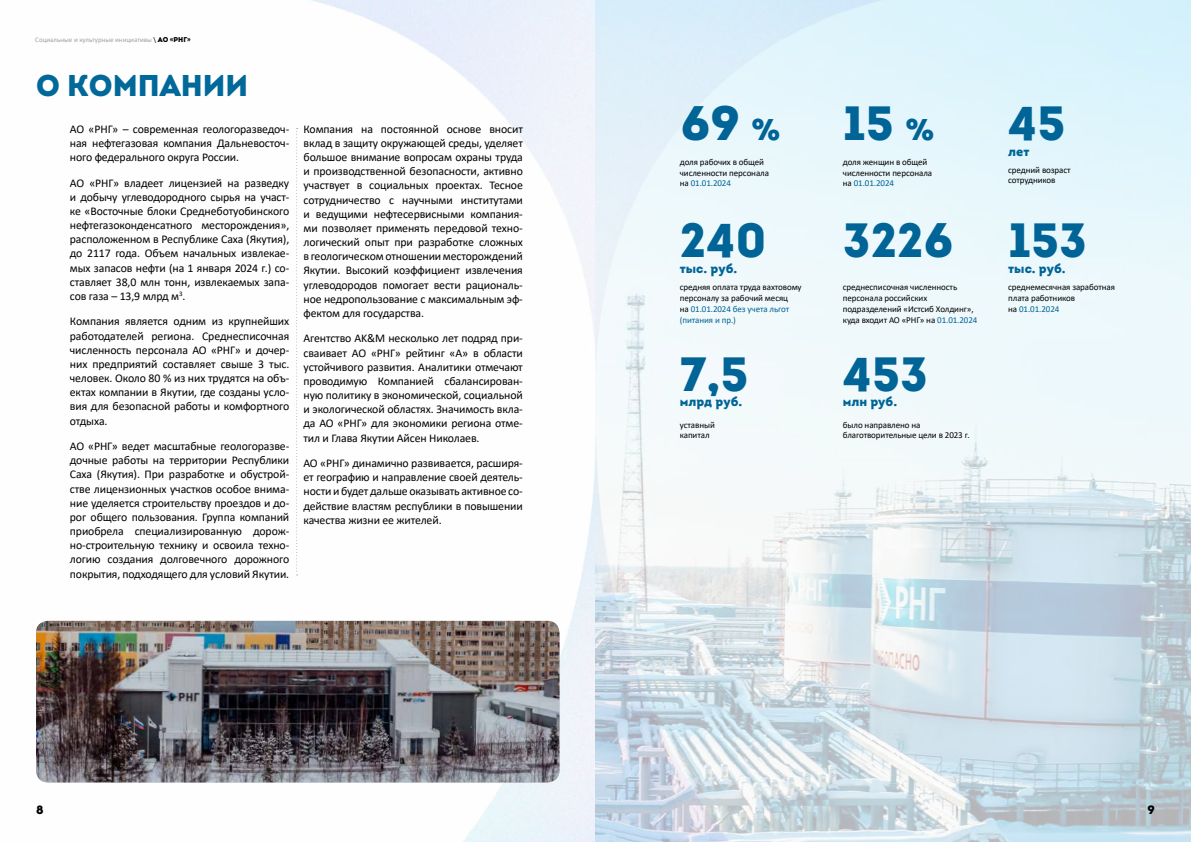
<style>
.page{position:relative;width:1191px;height:842px;background:#fff}
.page>*{position:absolute;margin:0;border:0;box-sizing:border-box;transform-origin:0 0}
.t1{font:900 48px "Intro";color:#006496}
.t2{font:900 30px "Intro";color:#00699a}
.t3{font:900 13px "Intro";color:#006496}
.t4{font:900 12px "Intro";color:#000}
.t5{font:11.8px/14.2px "Calibri";letter-spacing:-.01em;color:#000;text-align:justify}
.t6{font:9px/10.8px "Calibri";letter-spacing:-.01em;color:#000}
.t7{font:7px "Calibri";color:#a0a0a0}
.s1{color:#000}
.s2{font-family:"Intro";font-weight:900;color:#000}
.s3{font-size:30px}
.s4{color:#006496}
</style>
<div class="page">
<img style="left:45px;top:0;width:550px;height:842px">
<img style="left:595px;top:0;width:596px;height:842px">
<img style="left:36px;top:621px;width:523px;height:161px">
<svg style="left:296px;top:128px;width:2px;height:447px"></svg>
<p class="t7" style="left:35px;top:35px;width:157px">Социальные и культурные инициативы <span class="s1">\</span> <span class="s2">АО «РНГ»</span></p>
<h2 class="t2" style="left:36px;top:65px;width:213px">О КОМПАНИИ</h2>
<p class="t5" style="left:70px;top:121px;width:221px">АО «РНГ» – современная геологоразведоч&shy;ная нефтегазовая компания Дальневосточ&shy;ного федерального округа России.</p>
<p class="t5" style="left:70px;top:175px;width:221px">АО «РНГ» владеет лицензией на разведку и добычу углеводородного сырья на участ&shy;ке «Восточные блоки Среднеботуобинского нефтегазоконденсатного месторождения», расположенном в Республике Саха (Якутия), до 2117 года. Объем начальных извлекае&shy;мых запасов нефти (на 1 января 2024 г.) со&shy;ставляет 38,0 млн тонн, извлекаемых запа&shy;сов газа – 13,9 млрд м<sup>3</sup>.</p>
<p class="t5" style="left:70px;top:314px;width:221px">Компания является одним из крупнейших работодателей региона. Среднесписочная численность персонала АО «РНГ» и дочер&shy;них предприятий составляет свыше 3 тыс. человек. Около 80 % из них трудятся на объ&shy;ектах компании в Якутии, где созданы усло&shy;вия для безопасной работы и комфортного отдыха.</p>
<p class="t5" style="left:70px;top:439px;width:221px">АО «РНГ» ведет масштабные геологоразве&shy;дочные работы на территории Республики Саха (Якутия). При разработке и обустрой&shy;стве лицензионных участков особое внима&shy;ние уделяется строительству проездов и до&shy;рог общего пользования. Группа компаний приобрела специализированную дорож&shy;но-строительную технику и освоила техно&shy;логию создания долговечного дорожного покрытия, подходящего для условий Якутии.</p>
<p class="t5" style="left:303px;top:121px;width:221px">Компания на постоянной основе вносит вклад в защиту окружающей среды, уделяет большое внимание вопросам охраны труда и производственной безопасности, активно участвует в социальных проектах. Тесное сотрудничество с научными институтами и ведущими нефтесервисными компания&shy;ми позволяет применять передовой техно&shy;логический опыт при разработке сложных в геологическом отношении месторождений Якутии. Высокий коэффициент извлечения углеводородов помогает вести рациональ&shy;ное недропользование с максимальным эф&shy;фектом для государства.</p>
<p class="t5" style="left:303px;top:331px;width:221px">Агентство AK&amp;M несколько лет подряд при&shy;сваивает АО «РНГ» рейтинг «А» в области устойчивого развития. Аналитики отмечают проводимую Компанией сбалансирован&shy;ную политику в экономической, социальной и экологической областях. Значимость вкла&shy;да АО «РНГ» для экономики региона отме&shy;тил и Глава Якутии Айсен Николаев.</p>
<p class="t5" style="left:303px;top:456px;width:221px">АО «РНГ» динамично развивается, расширя&shy;ет географию и направление своей деятель&shy;ности и будет дальше оказывать активное со&shy;действие властям республики в повышении качества жизни ее жителей.</p>
<h1 class="t1" style="left:681px;top:92px;width:101px">69 <span class="s3">%</span></h1>
<p class="t6" style="left:680px;top:156px;width:91px">доля рабочих в общей численности персонала на <span class="s4">01.01.2024</span></p>
<h1 class="t1" style="left:680px;top:209px;width:88px">240</h1>
<p class="t3" style="left:680px;top:260px;width:59px">тыс. руб.</p>
<p class="t6" style="left:680px;top:282px;width:123px">средняя оплата труда вахтовому персоналу за рабочий месяц<br>на <span class="s4">01.01.2024 без учета льгот (питания и пр.)</span></p>
<h1 class="t1" style="left:680px;top:342px;width:70px">7,5</h1>
<p class="t3" style="left:680px;top:393px;width:64px">млрд руб.</p>
<p class="t6" style="left:680px;top:419px;width:36px">уставный капитал</p>
<h1 class="t1" style="left:843px;top:92px;width:93px">15 <span class="s3">%</span></h1>
<p class="t6" style="left:843px;top:156px;width:91px">доля женщин в общей численности персонала на <span class="s4">01.01.2024</span></p>
<h1 class="t1" style="left:843px;top:209px;width:112px">3226</h1>
<p class="t6" style="left:843px;top:282px;width:136px">среднесписочная численность персонала российских подразделений «Истсиб Холдинг», куда входит АО «РНГ» на <span class="s4">01.01.2024</span></p>
<h1 class="t1" style="left:843px;top:342px;width:87px">453</h1>
<p class="t3" style="left:843px;top:393px;width:56px">млн руб.</p>
<p class="t6" style="left:843px;top:419px;width:128px">было направлено на благотворительные цели в 2023 г.</p>
<h1 class="t1" style="left:1008px;top:92px;width:59px">45</h1>
<p class="t3" style="left:1008px;top:143px;width:23px">лет</p>
<p class="t6" style="left:1008px;top:164px;width:64px">средний возраст сотрудников</p>
<h1 class="t1" style="left:1008px;top:209px;width:80px">153</h1>
<p class="t3" style="left:1008px;top:260px;width:59px">тыс. руб.</p>
<p class="t6" style="left:1008px;top:282px;width:108px">среднемесячная заработная плата работников<br>на <span class="s4">01.01.2024</span></p>
<p class="t4" style="left:36px;top:802px;width:9px">8</p>
<p class="t4" style="left:1147px;top:802px;width:9px">9</p>
</div>
